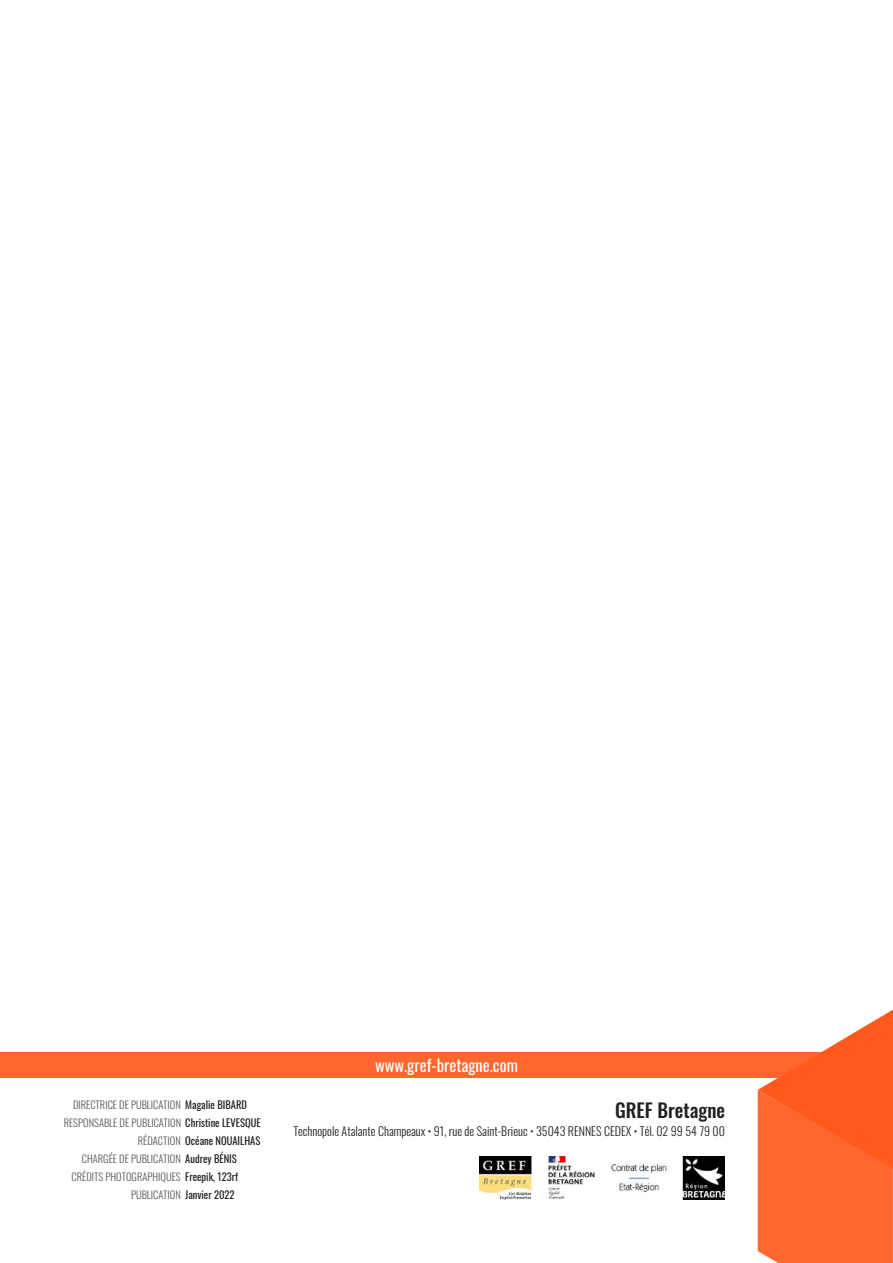
<style>
.page{position:relative;width:893px;height:1263px;background:#fff}
.page>*{position:absolute;margin:0;border:0;box-sizing:border-box;transform-origin:0 0}
.t1{font:500 19.2px "Oswald";color:#231f20}
.t2{font:16.5px "Oswald";color:#fff}
.t3{font:300 12px "Oswald";color:#231f20}
.t4{font:300 10.5px "Oswald";color:#57585a}
.t5{font:10.5px "Oswald";color:#231f20}
.s1{font-weight:400;color:#231f20}
.s2{font-weight:300;color:#57585a}
</style>
<div class="page">
<img style="left:480px;top:1157px;width:245px;height:42px">
<div style="left:0;top:1052px;width:893px;height:25px;background:#ff6630"></div>
<svg style="left:758px;top:1010px;width:135px;height:253px"></svg>
<p class="t4" style="left:73px;top:1098px;width:175px">DIRECTRICE DE PUBLICATION <span class="s1">Magalie BIBARD</span></p>
<p class="t4" style="left:64px;top:1116px;width:198px">RESPONSABLE DE PUBLICATION <span class="s1">Christine LEVESQUE</span></p>
<p class="t5" style="left:138px;top:1136px;width:124px"><span class="s2">RÉDACTION</span> Océane NOUAILHAS</p>
<p class="t4" style="left:82px;top:1152px;width:156px">CHARGÉE DE PUBLICATION <span class="s1">Audrey BÉNIS</span></p>
<p class="t4" style="left:72px;top:1170px;width:168px">CRÉDITS PHOTOGRAPHIQUES <span class="s1">Freepik, 123rf</span></p>
<p class="t4" style="left:131px;top:1188px;width:105px">PUBLICATION <span class="s1">Janvier 2022</span></p>
<h2 class="t2" style="left:375px;top:1058px;width:144px">www.gref-bretagne.com</h2>
<h1 class="t1" style="left:615px;top:1097px;width:111px">GREF Bretagne</h1>
<p class="t3" style="left:293px;top:1123px;width:433px">Technopole Atalante Champeaux • 91, rue de Saint-Brieuc • 35043 RENNES CEDEX • Tél. 02 99 54 79 00</p>
</div>
